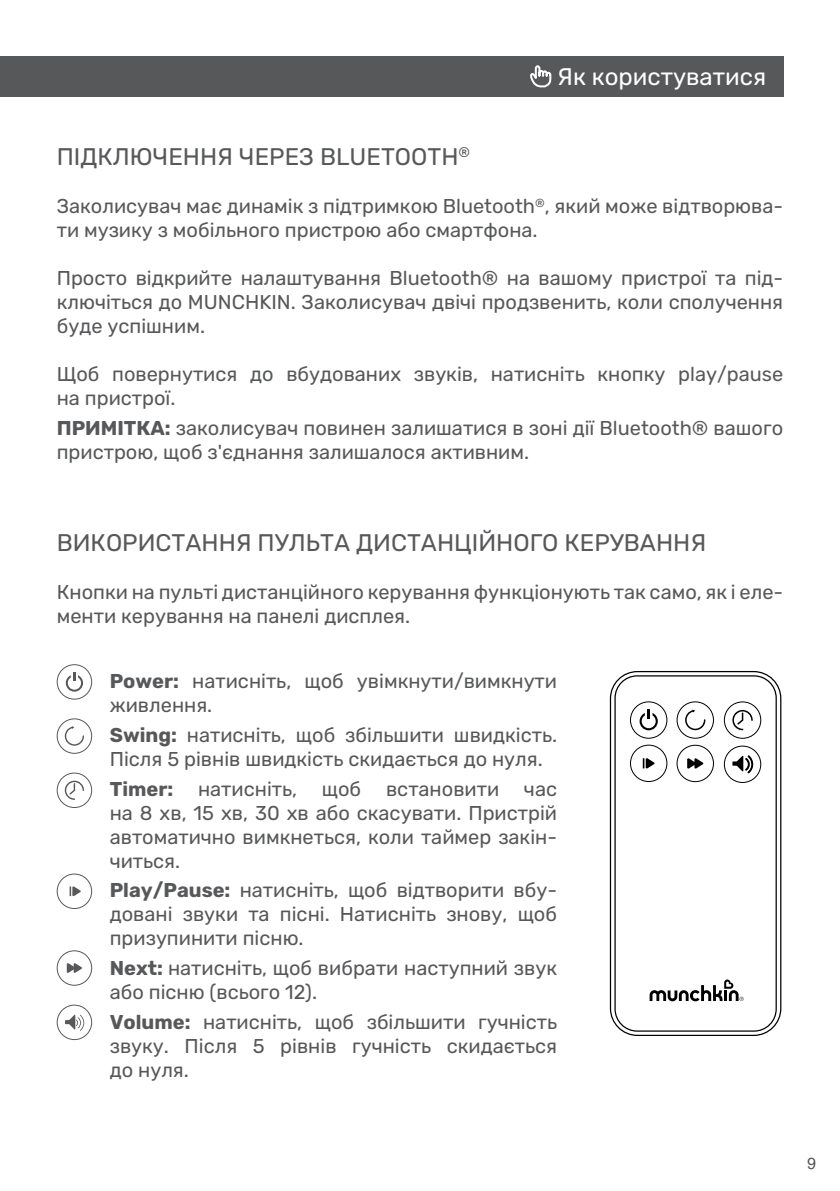
<style>
.page{position:relative;width:840px;height:1191px;background:#fff}
.page>*{position:absolute;margin:0;border:0;box-sizing:border-box;transform-origin:0 0}
.t1{font:24px "Rubik";color:#57585a}
.t2{font:24px "Rubik";color:#fff}
.t3{font:20px/24px "Rubik";color:#57585a}
.t4{font:16px "Helios C";color:#57585a}
.s1{font-weight:700}
</style>
<div class="page">
<div style="left:0;top:57px;width:782px;height:40px;background:#57585a"></div>
<svg style="left:530px;top:65px;width:22px;height:23px"></svg>
<svg style="left:609px;top:671px;width:172px;height:365px"></svg>
<div style="left:723px;top:745px;width:37px;height:38px;border:1px solid #000;border-radius:50%"></div>
<svg style="left:732px;top:754px;width:21px;height:22px"></svg>
<div style="left:676px;top:745px;width:37px;height:37px;border:1px solid #000;border-radius:50%"></div>
<svg style="left:686px;top:758px;width:17px;height:11px"></svg>
<div style="left:629px;top:701px;width:38px;height:37px;border:1px solid #000;border-radius:50%"></div>
<svg style="left:639px;top:710px;width:18px;height:20px"></svg>
<div style="left:676px;top:701px;width:37px;height:37px;border:1px solid #000;border-radius:50%"></div>
<svg style="left:684px;top:709px;width:21px;height:21px"></svg>
<div style="left:723px;top:701px;width:37px;height:37px;border:1px solid #000;border-radius:50%"></div>
<svg style="left:732px;top:710px;width:20px;height:20px"></svg>
<div style="left:629px;top:744px;width:38px;height:38px;border:1px solid #000;border-radius:50%"></div>
<svg style="left:642px;top:758px;width:12px;height:10px"></svg>
<svg style="left:649px;top:979px;width:94px;height:22px"></svg>
<div style="left:57px;top:664px;width:35px;height:35px;border:1px solid #57585a;border-radius:50%"></div>
<svg style="left:66px;top:672px;width:17px;height:19px"></svg>
<div style="left:57px;top:718px;width:35px;height:35px;border:1px solid #57585a;border-radius:50%"></div>
<svg style="left:65px;top:726px;width:19px;height:19px"></svg>
<div style="left:57px;top:772px;width:35px;height:36px;border:1px solid #57585a;border-radius:50%"></div>
<svg style="left:65px;top:780px;width:19px;height:20px"></svg>
<div style="left:57px;top:873px;width:35px;height:36px;border:1px solid #57585a;border-radius:50%"></div>
<svg style="left:70px;top:886px;width:11px;height:10px"></svg>
<div style="left:57px;top:950px;width:35px;height:35px;border:1px solid #57585a;border-radius:50%"></div>
<svg style="left:67px;top:963px;width:15px;height:10px"></svg>
<div style="left:57px;top:1004px;width:35px;height:36px;border:1px solid #57585a;border-radius:50%"></div>
<svg style="left:65px;top:1014px;width:19px;height:16px"></svg>
<p class="t2" style="left:557px;top:64px;width:210px">Як користуватися</p>
<p class="t1" style="left:57px;top:143px;width:414px">ПІДКЛЮЧЕННЯ ЧЕРЕЗ BLUETOOTH<sup>®</sup></p>
<p class="t3" style="left:57px;top:195px;width:727px">Заколисувач має динамік з підтримкою Bluetooth<sup>®</sup>, який може відтворюва&shy;ти музику з мобільного пристрою або смартфона.</p>
<p class="t3" style="left:57px;top:267px;width:727px;text-align:justify">Просто відкрийте налаштування Bluetooth® на вашому пристрої та під&shy;ключіться до MUNCHKIN. Заколисувач двічі продзвенить, коли сполучення буде успішним.</p>
<p class="t3" style="left:57px;top:363px;width:727px">Щоб повернутися до вбудованих звуків, натисніть кнопку play/pause на пристрої.</p>
<p class="t3" style="left:57px;top:416px;width:727px"><span class="s1">ПРИМІТКА:</span> заколисувач повинен залишатися в зоні дії Bluetooth® вашого пристрою, щоб з'єднання залишалося активним.</p>
<p class="t1" style="left:57px;top:529px;width:650px">ВИКОРИСТАННЯ ПУЛЬТА ДИСТАНЦІЙНОГО КЕРУВАННЯ</p>
<p class="t3" style="left:57px;top:580px;width:727px">Кнопки на пульті дистанційного керування функціонують так само, як і еле&shy;менти керування на панелі дисплея.</p>
<p class="t3" style="left:110px;top:670px;width:448px"><span class="s1">Power:</span> натисніть, щоб увімкнути/вимкнути живлення.</p>
<p class="t3" style="left:110px;top:723px;width:448px"><span class="s1">Swing:</span> натисніть, щоб збільшити швидкість.<br>Після 5 рівнів швидкість скидається до нуля.</p>
<p class="t3" style="left:110px;top:777px;width:448px;text-align:justify"><span class="s1">Timer:</span> натисніть, щоб встановити час на 8 хв, 15 хв, 30 хв або скасувати. Пристрій автоматично вимкнеться, коли таймер закін&shy;читься.</p>
<p class="t3" style="left:110px;top:879px;width:448px;text-align:justify"><span class="s1">Play/Pause:</span> натисніть, щоб відтворити вбу&shy;довані звуки та пісні. Натисніть знову, щоб призупинити пісню.</p>
<p class="t3" style="left:110px;top:956px;width:448px"><span class="s1">Next:</span> натисніть, щоб вибрати наступний звук або пісню (всього 12).</p>
<p class="t3" style="left:110px;top:1010px;width:448px;text-align:justify"><span class="s1">Volume:</span> натисніть, щоб збільшити гучність звуку. Після 5 рівнів гучність скидається до нуля.</p>
<p class="t4" style="left:806px;top:1153px;width:10px">9</p>
</div>
